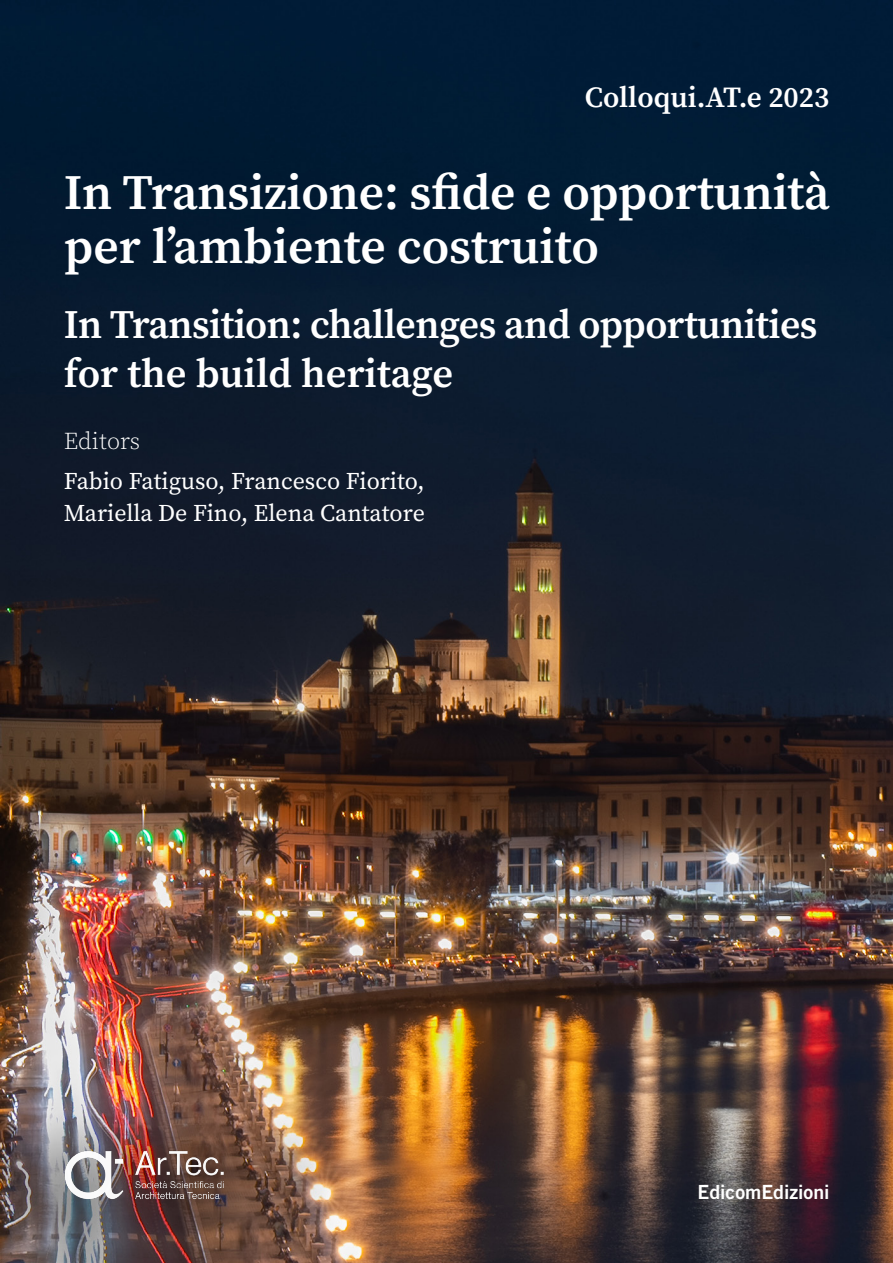
<style>
.page{position:relative;width:893px;height:1263px;background:#fff}
.page>*{position:absolute;margin:0;border:0;box-sizing:border-box;transform-origin:0 0}
.t1{font:600 49.5px/54px "Source Serif Pro";letter-spacing:-.005em;color:#fff}
.t2{font:600 40.5px/49.5px "Source Serif Pro";letter-spacing:-.015em;color:#fff}
.t3{font:600 29.25px "Source Serif Pro";color:#fff}
.t4{font:24px/31.5px "Source Serif Pro";color:#fff}
.t5{font:300 24px "Source Serif Pro";color:#fff}
.t6{font:19.5px "Trade Gothic LT Std Bd 2";color:#fff}
</style>
<div class="page">
<img style="left:0;top:0;width:893px;height:1263px">
<img style="left:64px;top:1150px;width:160px;height:51px">
<p class="t3" style="left:585px;top:77px;width:246px">Colloqui.AT.e 2023</p>
<h1 class="t1" style="left:64px;top:165px;width:768px">In Transizione: sfide e opportunità per l’ambiente costruito</h1>
<h2 class="t2" style="left:64px;top:299px;width:755px">In Transition: challenges and opportunities for the build heritage</h2>
<p class="t5" style="left:64px;top:426px;width:78px">Editors</p>
<p class="t4" style="left:64px;top:465px;width:363px">Fabio Fatiguso, Francesco Fiorito,<br>Mariella De Fino, Elena Cantatore</p>
<p class="t6" style="left:697px;top:1180px;width:134px">EdicomEdizioni</p>
</div>
